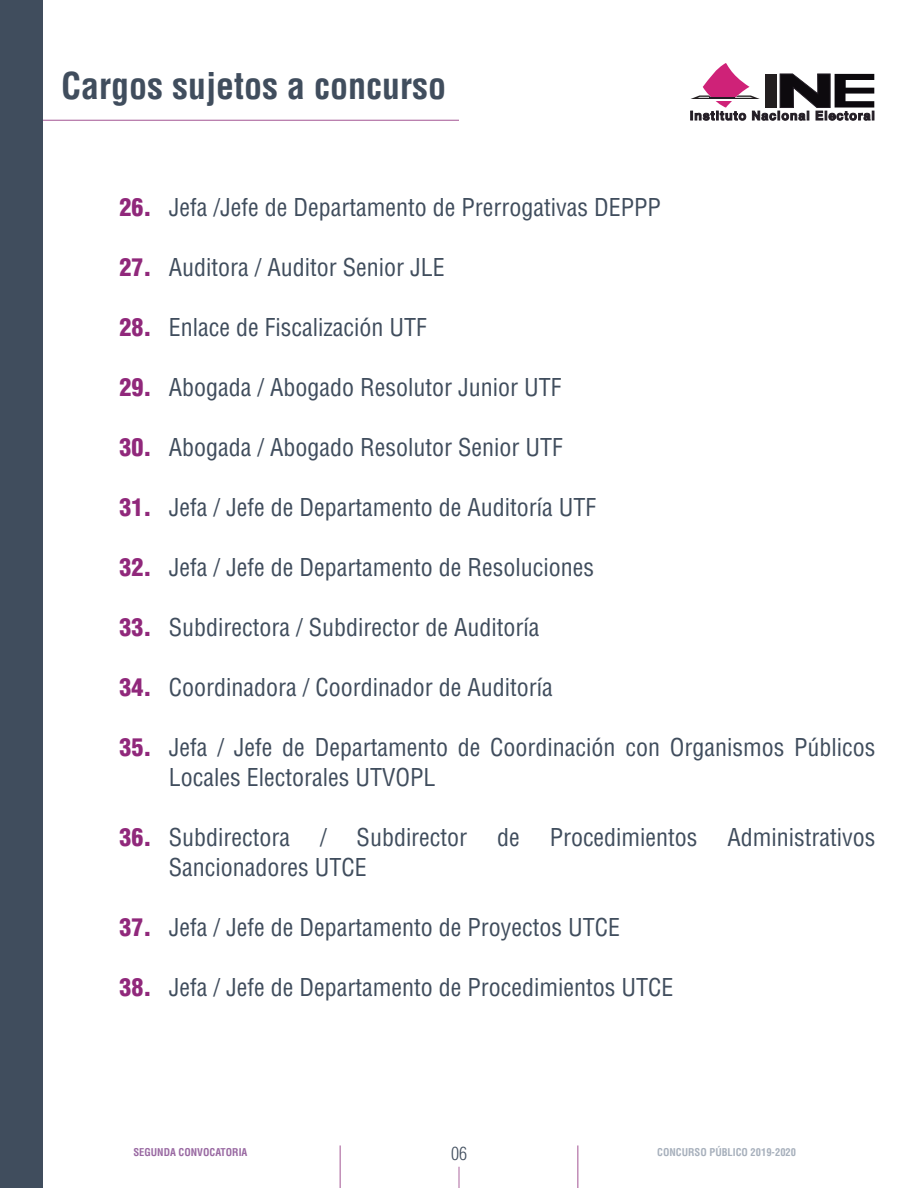
<style>
.page{position:relative;width:918px;height:1188px;background:#fff}
.page>*{position:absolute;margin:0;border:0;box-sizing:border-box;transform-origin:0 0}
.t1{font:700 condensed 36px "Helvetica LT Std";color:#404d5d}
.t2{font:condensed 24px/30px "Helvetica LT Std";color:#404d5d}
.t3{font:900 condensed 24px "Helvetica LT Std";color:#90287b}
.t4{font:300 condensed 18px "Helvetica LT Std";color:#404d5d}
.t5{font:700 condensed 10.5px "Helvetica LT Std";color:#a7b0bc}
.t6{font:700 condensed 10.5px "Helvetica LT Std";color:#9969a2}
</style>
<div class="page">
<hr style="left:0;top:120px;width:459px;height:1px;background:#ad679f">
<svg style="left:459px;top:1167px;width:1px;height:21px"></svg>
<hr style="left:340px;top:1145px;width:1px;height:43px;background:#ad679f">
<hr style="left:577px;top:1145px;width:1px;height:43px;background:#ad679f">
<div style="left:0;top:0;width:43px;height:1188px;background:#404d5d"></div>
<svg style="left:691px;top:63px;width:183px;height:58px"></svg>
<h1 class="t1" style="left:61px;top:63px;width:386px">Cargos sujetos a concurso</h1>
<p class="t3" style="left:120px;top:192px;width:33px">26.</p>
<p class="t3" style="left:120px;top:252px;width:33px">27.</p>
<p class="t3" style="left:120px;top:312px;width:33px">28.</p>
<p class="t3" style="left:120px;top:372px;width:33px">29.</p>
<p class="t3" style="left:120px;top:432px;width:33px">30.</p>
<p class="t3" style="left:120px;top:492px;width:33px">31.</p>
<p class="t3" style="left:120px;top:552px;width:33px">32.</p>
<p class="t3" style="left:120px;top:612px;width:33px">33.</p>
<p class="t3" style="left:120px;top:672px;width:33px">34.</p>
<p class="t3" style="left:120px;top:732px;width:33px">35.</p>
<p class="t3" style="left:120px;top:822px;width:33px">36.</p>
<p class="t3" style="left:120px;top:912px;width:33px">37.</p>
<p class="t3" style="left:120px;top:972px;width:33px">38.</p>
<p class="t2" style="left:169px;top:192px;width:493px">Jefa /Jefe de Departamento de Prerrogativas DEPPP</p>
<p class="t2" style="left:169px;top:252px;width:277px">Auditora / Auditor Senior JLE</p>
<p class="t2" style="left:169px;top:312px;width:259px">Enlace de Fiscalización UTF</p>
<p class="t2" style="left:169px;top:372px;width:394px">Abogada / Abogado Resolutor Junior UTF</p>
<p class="t2" style="left:169px;top:432px;width:395px">Abogada / Abogado Resolutor Senior UTF</p>
<p class="t2" style="left:169px;top:492px;width:429px">Jefa / Jefe de Departamento de Auditoría UTF</p>
<p class="t2" style="left:169px;top:552px;width:427px">Jefa / Jefe de Departamento de Resoluciones</p>
<p class="t2" style="left:169px;top:612px;width:372px">Subdirectora / Subdirector de Auditoría</p>
<p class="t2" style="left:169px;top:672px;width:385px">Coordinadora / Coordinador de Auditoría</p>
<p class="t2" style="left:169px;top:732px;width:708px">Jefa / Jefe de Departamento de Coordinación con Organismos Públicos<br>Locales Electorales UTVOPL</p>
<p class="t2" style="left:169px;top:822px;width:708px">Subdirectora / Subdirector de Procedimientos Administrativos<br>Sancionadores UTCE</p>
<p class="t2" style="left:169px;top:912px;width:453px">Jefa / Jefe de Departamento de Proyectos UTCE</p>
<p class="t2" style="left:169px;top:972px;width:506px">Jefa / Jefe de Departamento de Procedimientos UTCE</p>
<p class="t6" style="left:133px;top:1146px;width:116px">SEGUNDA CONVOCATORIA</p>
<p class="t4" style="left:451px;top:1142px;width:17px">06</p>
<p class="t5" style="left:657px;top:1146px;width:140px">CONCURSO PÚBLICO 2019-2020</p>
</div>
